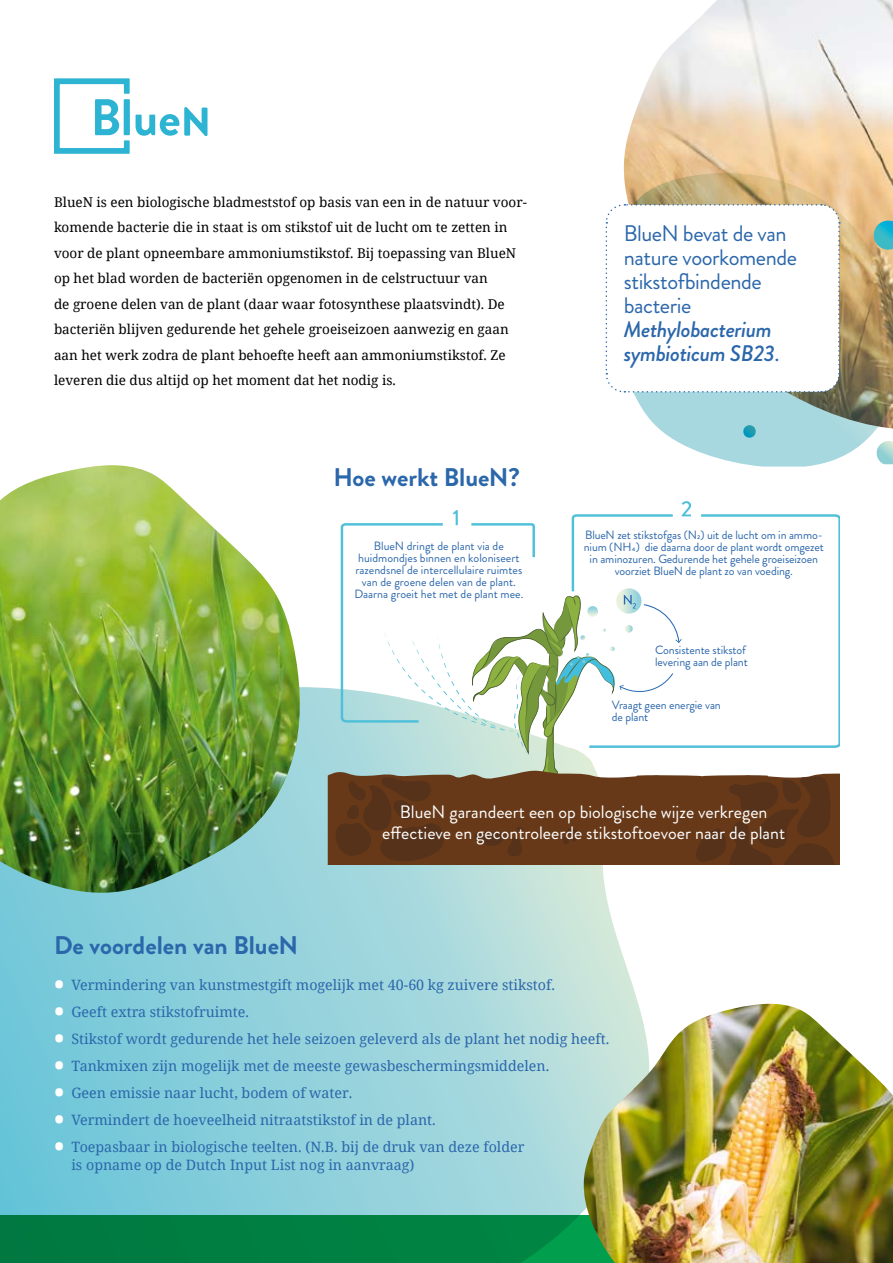
<style>
.page{position:relative;width:893px;height:1263px;background:#fff}
.page>*{position:absolute;margin:0;border:0;box-sizing:border-box;transform-origin:0 0}
.t1{font:700 25.5px "Brandon Grotesque";color:#2b67ab}
.t2{font:22.5px/24px "Brandon Grotesque";letter-spacing:-.02em;color:#2b67ab}
.t3{font:italic 500 22.5px/24px "Brandon Grotesque";letter-spacing:-.02em;color:#2b67ab}
.t4{font:18px/21.6px "Brandon Grotesque";color:#fff;text-align:center}
.t5{font:14.25px/18px "Noto Serif";color:#2b67ab}
.t6{font:13.5px/25.5px "Noto Serif";color:#000}
.t7{font:12px/12px "Brandon Grotesque";letter-spacing:-.01em;color:#2b67ab;text-align:center}
.s1{font-weight:400;font-style:normal}
.s2{font-weight:300;font-size:30px;color:#fff}
</style>
<div class="page">
<svg style="left:0;top:687px;width:658px;height:528px;background:#98d3dc"></svg>
<svg style="left:340px;top:514px;width:500px;height:234px"></svg>
<svg style="left:453px;top:510px;width:5px;height:15px"></svg>
<svg style="left:682px;top:501px;width:9px;height:15px"></svg>
<svg style="left:328px;top:770px;width:512px;height:94px;fill:#673918"></svg>
<svg style="left:335px;top:588px;width:347px;height:274px"></svg>
<svg style="left:696px;top:776px;width:140px;height:88px;background:#5e3619"></svg>
<div style="left:0;top:1215px;width:893px;height:48px;background:#007f42"></div>
<img style="left:623px;top:0;width:270px;height:173px">
<svg style="left:624px;top:173px;width:269px;height:294px;background:#bbbfa8"></svg>
<svg style="left:605px;top:203px;width:235px;height:190px"></svg>
<svg style="left:54px;top:78px;width:76px;height:76px"></svg>
<svg style="left:136px;top:107px;width:71px;height:29px"></svg>
<img style="left:0;top:465px;width:301px;height:429px">
<img style="left:583px;top:1004px;width:310px;height:259px">
<p class="t6" style="left:54px;top:189px;width:474px">BlueN is een biologische bladmeststof op basis van een in de natuur voor&shy;komende bacterie die in staat is om stikstof uit de lucht om te zetten in voor de plant opneembare ammoniumstikstof. Bij toepassing van BlueN op het blad worden de bacteriën opgenomen in de celstructuur van<br>de groene delen van de plant (daar waar fotosynthese plaatsvindt). De bacteriën blijven gedurende het gehele groeiseizoen aanwezig en gaan aan het werk zodra de plant behoefte heeft aan ammoniumstikstof. Ze leveren die dus altijd op het moment dat het nodig is.</p>
<h1 class="t1" style="left:333px;top:459px;width:188px">Hoe werkt BlueN?</h1>
<h2 class="t2" style="left:624px;top:221px;width:175px">BlueN bevat de van nature voorkomende stikstofbindende bacterie</h2>
<h2 class="t3" style="left:624px;top:317px;width:157px">Methylobacterium symbioticum SB23<span class="s1">.</span></h2>
<p class="t7" style="left:354px;top:540px;width:171px">BlueN dringt de plant via de huidmondjes binnen en koloniseert razendsnel de intercellulaire ruimtes van de groene delen van de plant.<br>Daarna groeit het met de plant mee.</p>
<p class="t7" style="left:584px;top:529px;width:242px">BlueN zet stikstofgas (N2) uit de lucht om in ammo&shy;nium (NH4) die daarna door de plant wordt omgezet in aminozuren. Gedurende het gehele groeiseizoen voorziet BlueN de plant zo van voeding.</p>
<p class="t7" style="left:655px;top:644px;width:94px;text-align:left">Consistente stikstof levering aan de plant</p>
<p class="t7" style="left:612px;top:699px;width:111px;text-align:left">Vraagt geen energie van de plant</p>
<h3 class="t4" style="left:382px;top:801px;width:404px">BlueN garandeert een op biologische wijze verkregen effectieve en gecontroleerde stikstoftoevoer naar de plant</h3>
<h1 class="t1" style="left:54px;top:927px;width:246px">De voordelen van BlueN</h1>
<p class="t5" style="left:54px;top:975px;width:502px"><span class="s2">•</span> Vermindering van kunstmestgift mogelijk met 40-60 kg zuivere stikstof.</p>
<p class="t5" style="left:54px;top:1002px;width:197px"><span class="s2">•</span> Geeft extra stikstofruimte.</p>
<p class="t5" style="left:54px;top:1029px;width:557px"><span class="s2">•</span> Stikstof wordt gedurende het hele seizoen geleverd als de plant het nodig heeft.</p>
<p class="t5" style="left:54px;top:1056px;width:497px"><span class="s2">•</span> Tankmixen zijn mogelijk met de meeste gewasbeschermingsmiddelen.</p>
<p class="t5" style="left:54px;top:1083px;width:300px"><span class="s2">•</span> Geen emissie naar lucht, bodem of water.</p>
<p class="t5" style="left:54px;top:1110px;width:383px"><span class="s2">•</span> Vermindert de hoeveelheid nitraatstikstof in de plant.</p>
<p class="t5" style="left:71px;top:1137px;width:454px;text-indent:-17px"><span class="s2">•</span> Toepasbaar in biologische teelten. (N.B. bij de druk van deze folder is opname op de Dutch Input List nog in aanvraag)</p>
</div>
